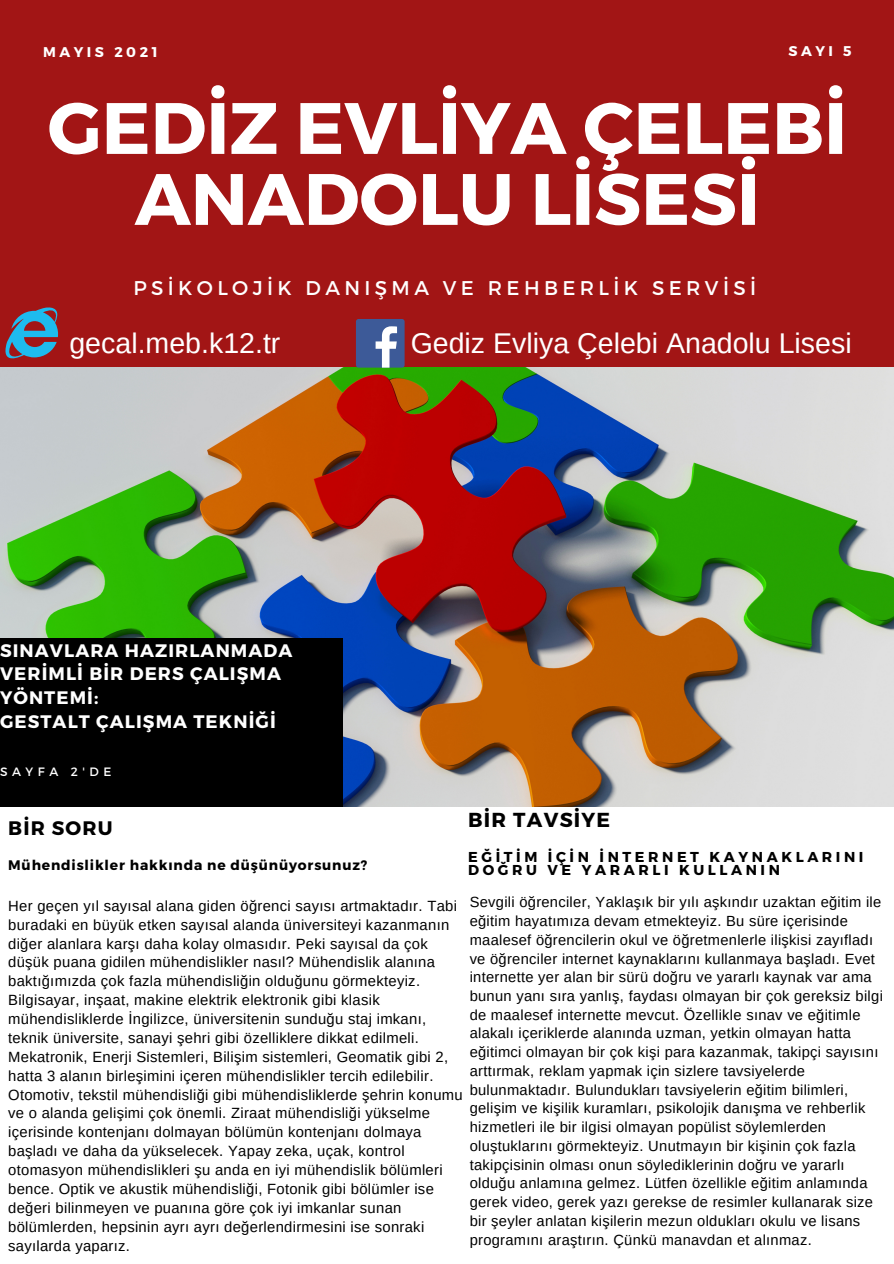
<style>
.page{position:relative;width:894px;height:1264px;background:#fff}
.page>*{position:absolute;margin:0;border:0;box-sizing:border-box;transform-origin:0 0}
.t1{font:700 72.6px/70.9px "Montserrat";color:#fff;text-align:center}
.t2{font:28.5px "Arimo";color:#fff}
.t3{font:700 20.25px "Montserrat";letter-spacing:.06em;color:#000}
.t4{font:19.8px "Montserrat";letter-spacing:.22em;color:#fff}
.t5{font:700 19.5px "Montserrat";letter-spacing:.06em;color:#000}
.t6{font:700 18.15px/23.7px "Montserrat";letter-spacing:.06em;color:#fff}
.t7{font:14.85px/18.9px "Arimo";letter-spacing:.02em;color:#000}
.t8{font:14.7px/18.8px "Arimo";letter-spacing:.02em;color:#000}
.t9{font:700 14.4px/13.8px "Montserrat";letter-spacing:.25em;color:#000}
.t10{font:700 14.1px "Montserrat";letter-spacing:.25em;color:#fff}
.t11{font:700 13.8px "Montserrat";letter-spacing:.06em;color:#000}
.t12{font:12.15px "Montserrat";letter-spacing:.38em;color:#fff}
</style>
<div class="page">
<div style="left:0;top:0;width:893px;height:373px;background:#a21515"></div>
<img style="left:0;top:367px;width:893px;height:439px">
<div style="left:0;top:638px;width:342px;height:168px;background:#000"></div>
<div style="left:356px;top:319px;width:48px;height:48px;background:#3d5a98;border-radius:3px"></div>
<svg style="left:375px;top:326px;width:22px;height:41px"></svg>
<svg style="left:5px;top:307px;width:54px;height:52px"></svg>
<p class="t10" style="left:43px;top:42px;width:116px">MAYIS 2021</p>
<p class="t10" style="left:788px;top:42px;width:65px">SAYI 5</p>
<p class="t1" style="left:48px;top:89px;width:800px">GEDİZ EVLİYA ÇELEBİ<br>ANADOLU LİSESİ</p>
<p class="t4" style="left:133px;top:275px;width:624px">PSİKOLOJİK DANIŞMA VE REHBERLİK SERVİSİ</p>
<p class="t2" style="left:69px;top:327px;width:212px">gecal.meb.k12.tr</p>
<p class="t2" style="left:410px;top:327px;width:442px">Gediz Evliya Çelebi Anadolu Lisesi</p>
<p class="t6" style="left:0;top:637px;width:294px">SINAVLARA HAZIRLANMADA</p>
<p class="t6" style="left:0;top:661px;width:282px">VERİMLİ BİR DERS ÇALIŞMA<br>YÖNTEMİ:</p>
<p class="t6" style="left:0;top:708px;width:277px">GESTALT ÇALIŞMA TEKNİĞİ</p>
<p class="t12" style="left:0;top:764px;width:113px">SAYFA 2'DE</p>
<p class="t3" style="left:468px;top:806px;width:143px">BİR TAVSİYE</p>
<p class="t9" style="left:468px;top:848px;width:397px">EĞİTİM İÇİN İNTERNET KAYNAKLARINI<br>DOĞRU VE YARARLI KULLANIN</p>
<p class="t8" style="left:469px;top:892px;width:414px">Sevgili öğrenciler, Yaklaşık bir yılı aşkındır uzaktan eğitim ile eğitim hayatımıza devam etmekteyiz. Bu süre içerisinde maalesef öğrencilerin okul ve öğretmenlerle ilişkisi zayıfladı ve öğrenciler internet kaynaklarını kullanmaya başladı. Evet internette yer alan bir sürü doğru ve yararlı kaynak var ama bunun yanı sıra yanlış, faydası olmayan bir çok gereksiz bilgi de maalesef internette mevcut. Özellikle sınav ve eğitimle alakalı içeriklerde alanında uzman, yetkin olmayan hatta eğitimci olmayan bir çok kişi para kazanmak, takipçi sayısını arttırmak, reklam yapmak için sizlere tavsiyelerde bulunmaktadır. Bulundukları tavsiyelerin eğitim bilimleri, gelişim ve kişilik kuramları, psikolojik danışma ve rehberlik hizmetleri ile bir ilgisi olmayan popülist söylemlerden oluştuklarını görmekteyiz. Unutmayın bir kişinin çok fazla takipçisinin olması onun söylediklerinin doğru ve yararlı olduğu anlamına gelmez. Lütfen özellikle eğitim anlamında gerek video, gerek yazı gerekse de resimler kullanarak size bir şeyler anlatan kişilerin mezun oldukları okulu ve lisans programını araştırın. Çünkü manavdan et alınmaz.</p>
<p class="t5" style="left:8px;top:815px;width:106px">BİR SORU</p>
<p class="t11" style="left:8px;top:856px;width:361px">Mühendislikler hakkında ne düşünüyorsunuz?</p>
<p class="t7" style="left:8px;top:896px;width:456px">Her geçen yıl sayısal alana giden öğrenci sayısı artmaktadır. Tabi buradaki en büyük etken sayısal alanda üniversiteyi kazanmanın diğer alanlara karşı daha kolay olmasıdır. Peki sayısal da çok düşük puana gidilen mühendislikler nasıl? Mühendislik alanına baktığımızda çok fazla mühendisliğin olduğunu görmekteyiz.<br>Bilgisayar, inşaat, makine elektrik elektronik gibi klasik mühendisliklerde İngilizce, üniversitenin sunduğu staj imkanı, teknik üniversite, sanayi şehri gibi özelliklere dikkat edilmeli.<br>Mekatronik, Enerji Sistemleri, Bilişim sistemleri, Geomatik gibi 2, hatta 3 alanın birleşimini içeren mühendislikler tercih edilebilir.<br>Otomotiv, tekstil mühendisliği gibi mühendisliklerde şehrin konumu ve o alanda gelişimi çok önemli. Ziraat mühendisliği yükselme içerisinde kontenjanı dolmayan bölümün kontenjanı dolmaya başladı ve daha da yükselecek. Yapay zeka, uçak, kontrol otomasyon mühendislikleri şu anda en iyi mühendislik bölümleri bence. Optik ve akustik mühendisliği, Fotonik gibi bölümler ise değeri bilinmeyen ve puanına göre çok iyi imkanlar sunan bölümlerden, hepsinin ayrı ayrı değerlendirmesini ise sonraki sayılarda yaparız.</p>
</div>
